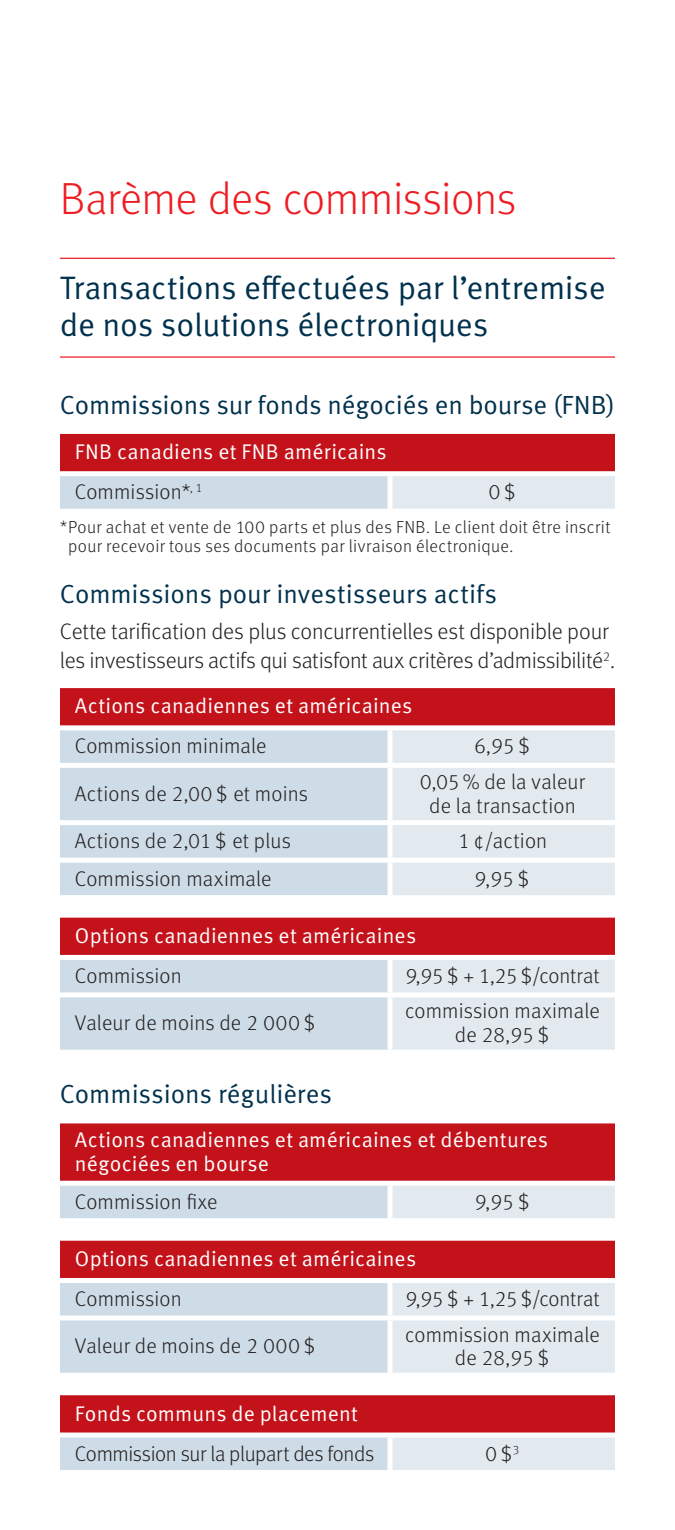
<style>
.page{position:relative;width:675px;height:1530px;background:#fff}
.page>*{position:absolute;margin:0;border:0;box-sizing:border-box;transform-origin:0 0}
.t1{font:300 45px "Meta OT";letter-spacing:-.01em;color:#ee1d23}
.t2{font:32.5px/37.5px "Meta OT Norm";letter-spacing:-.005em;color:#00314d}
.t3{font:26.25px "Meta OT Norm";letter-spacing:-.005em;color:#00314d}
.t4{font:300 22.5px/28.8px "Meta OT";letter-spacing:-.015em;color:#231f20}
.t5{font:300 21.25px/23.8px "Meta OT";letter-spacing:.005em;color:#231f20;text-align:center}
.t6{font:21.25px/23.8px "Meta OT Norm";letter-spacing:.005em;color:#fff}
.t7{font:300 21.25px "Meta OT";letter-spacing:-.015em;color:#231f20}
.t8{font:300 17.5px/18.5px "Meta OT";letter-spacing:.02em;color:#231f20}
</style>
<div class="page">
<hr style="left:60px;top:258px;width:555px;height:1px;background:#ee1d23">
<hr style="left:60px;top:356px;width:555px;height:2px;background:#ee1d23">
<div style="left:60px;top:431px;width:555px;height:43px;background:#c4121a"></div>
<div style="left:60px;top:474px;width:330px;height:37px;background:#cddce6"></div>
<div style="left:390px;top:474px;width:225px;height:37px;background:#e2eaf0"></div>
<div style="left:60px;top:429px;width:555px;height:5px;background:#fff"></div>
<div style="left:60px;top:471px;width:555px;height:5px;background:#fff"></div>
<div style="left:387px;top:476px;width:5px;height:33px;background:#fff"></div>
<div style="left:60px;top:509px;width:555px;height:5px;background:#fff"></div>
<div style="left:60px;top:686px;width:555px;height:42px;background:#c4121a"></div>
<div style="left:60px;top:730px;width:327px;height:165px;background:#cddce6"></div>
<div style="left:392px;top:730px;width:223px;height:165px;background:#e2eaf0"></div>
<div style="left:60px;top:683px;width:555px;height:5px;background:#fff"></div>
<div style="left:60px;top:725px;width:555px;height:5px;background:#fff"></div>
<div style="left:60px;top:763px;width:555px;height:5px;background:#fff"></div>
<div style="left:60px;top:820px;width:555px;height:5px;background:#fff"></div>
<div style="left:60px;top:858px;width:555px;height:5px;background:#fff"></div>
<div style="left:60px;top:915px;width:555px;height:42px;background:#c4121a"></div>
<svg style="left:60px;top:960px;width:555px;height:90px;background:#d5e1ea"></svg>
<div style="left:60px;top:913px;width:555px;height:5px;background:#fff"></div>
<div style="left:60px;top:955px;width:555px;height:5px;background:#fff"></div>
<div style="left:387px;top:960px;width:5px;height:32px;background:#fff"></div>
<div style="left:60px;top:992px;width:555px;height:5px;background:#fff"></div>
<div style="left:387px;top:997px;width:5px;height:53px;background:#fff"></div>
<div style="left:60px;top:1121px;width:555px;height:62px;background:#c4121a"></div>
<div style="left:60px;top:1183px;width:330px;height:38px;background:#cddce6"></div>
<div style="left:390px;top:1183px;width:225px;height:38px;background:#e2eaf0"></div>
<div style="left:60px;top:1118px;width:555px;height:5px;background:#fff"></div>
<div style="left:60px;top:1181px;width:555px;height:5px;background:#fff"></div>
<div style="left:387px;top:1186px;width:5px;height:32px;background:#fff"></div>
<div style="left:60px;top:1218px;width:555px;height:5px;background:#fff"></div>
<div style="left:60px;top:1238px;width:555px;height:42px;background:#c4121a"></div>
<svg style="left:60px;top:1283px;width:555px;height:90px;background:#d5e1ea"></svg>
<div style="left:60px;top:1236px;width:555px;height:5px;background:#fff"></div>
<div style="left:60px;top:1278px;width:555px;height:5px;background:#fff"></div>
<div style="left:387px;top:1283px;width:5px;height:32px;background:#fff"></div>
<div style="left:60px;top:1315px;width:555px;height:5px;background:#fff"></div>
<div style="left:387px;top:1320px;width:5px;height:53px;background:#fff"></div>
<div style="left:60px;top:1393px;width:555px;height:42px;background:#c4121a"></div>
<div style="left:60px;top:1435px;width:330px;height:38px;background:#cddce6"></div>
<div style="left:390px;top:1435px;width:225px;height:38px;background:#e2eaf0"></div>
<div style="left:60px;top:1390px;width:555px;height:5px;background:#fff"></div>
<div style="left:60px;top:1433px;width:555px;height:5px;background:#fff"></div>
<div style="left:387px;top:1438px;width:5px;height:32px;background:#fff"></div>
<div style="left:60px;top:1470px;width:555px;height:5px;background:#fff"></div>
<h1 class="t1" style="left:60px;top:182px;width:458px">Barème des commissions</h1>
<h2 class="t2" style="left:60px;top:271px;width:547px">Transactions effectuées par l’entremise de nos solutions électroniques</h2>
<p class="t3" style="left:60px;top:395px;width:556px">Commissions sur fonds négociés en bourse (FNB)</p>
<p class="t6" style="left:75px;top:442px;width:313px">FNB canadiens et FNB américains</p>
<p class="t5" style="left:75px;top:482px;width:129px">Commission*<sup>,</sup> <sup>1</sup></p>
<p class="t5" style="left:489px;top:482px;width:29px">0 $</p>
<p class="t8" style="left:68px;top:519px;width:544px;text-indent:-8px">* Pour achat et vente de 100 parts et plus des FNB. Le client doit être inscrit pour recevoir tous ses documents par livraison électronique.</p>
<p class="t3" style="left:60px;top:584px;width:439px">Commissions pour investisseurs actifs</p>
<p class="t4" style="left:60px;top:619px;width:557px">Cette tarification des plus concurrentielles est disponible pour les investisseurs actifs qui satisfont aux critères d’admissibilité<sup>2</sup>.</p>
<p class="t6" style="left:75px;top:696px;width:339px">Actions canadiennes et américaines</p>
<p class="t5" style="left:75px;top:736px;width:193px">Commission minimale</p>
<p class="t5" style="left:474px;top:736px;width:58px">6,95 $</p>
<p class="t5" style="left:75px;top:783px;width:235px">Actions de 2,00 $ et moins</p>
<p class="t5" style="left:420px;top:771px;width:167px">0,05 % de la valeur de la transaction</p>
<p class="t5" style="left:75px;top:831px;width:218px">Actions de 2,01 $ et plus</p>
<p class="t5" style="left:458px;top:831px;width:91px">1 ¢/action</p>
<p class="t5" style="left:75px;top:868px;width:198px">Commission maximale</p>
<p class="t5" style="left:475px;top:868px;width:57px">9,95 $</p>
<p class="t6" style="left:75px;top:925px;width:343px">Options canadiennes et américaines</p>
<p class="t5" style="left:75px;top:965px;width:108px">Commission</p>
<p class="t5" style="left:405px;top:965px;width:196px">9,95 $ + 1,25 $/contrat</p>
<p class="t5" style="left:75px;top:1013px;width:243px">Valeur de moins de 2 000 $</p>
<p class="t5" style="left:405px;top:1001px;width:196px">commission maximale de 28,95 $</p>
<p class="t3" style="left:60px;top:1085px;width:274px">Commissions régulières</p>
<p class="t6" style="left:75px;top:1129px;width:474px">Actions canadiennes et américaines et débentures négociées en bourse</p>
<p class="t5" style="left:75px;top:1191px;width:144px">Commission fixe</p>
<p class="t5" style="left:475px;top:1191px;width:57px">9,95 $</p>
<p class="t6" style="left:75px;top:1248px;width:343px">Options canadiennes et américaines</p>
<p class="t5" style="left:75px;top:1288px;width:108px">Commission</p>
<p class="t5" style="left:405px;top:1288px;width:196px">9,95 $ + 1,25 $/contrat</p>
<p class="t5" style="left:75px;top:1336px;width:243px">Valeur de moins de 2 000 $</p>
<p class="t5" style="left:405px;top:1324px;width:196px">commission maximale de 28,95 $</p>
<p class="t6" style="left:75px;top:1403px;width:285px">Fonds communs de placement</p>
<p class="t7" style="left:75px;top:1445px;width:301px">Commission sur la plupart des fonds</p>
<p class="t5" style="left:485px;top:1443px;width:36px">0 $<sup>3</sup></p>
</div>
